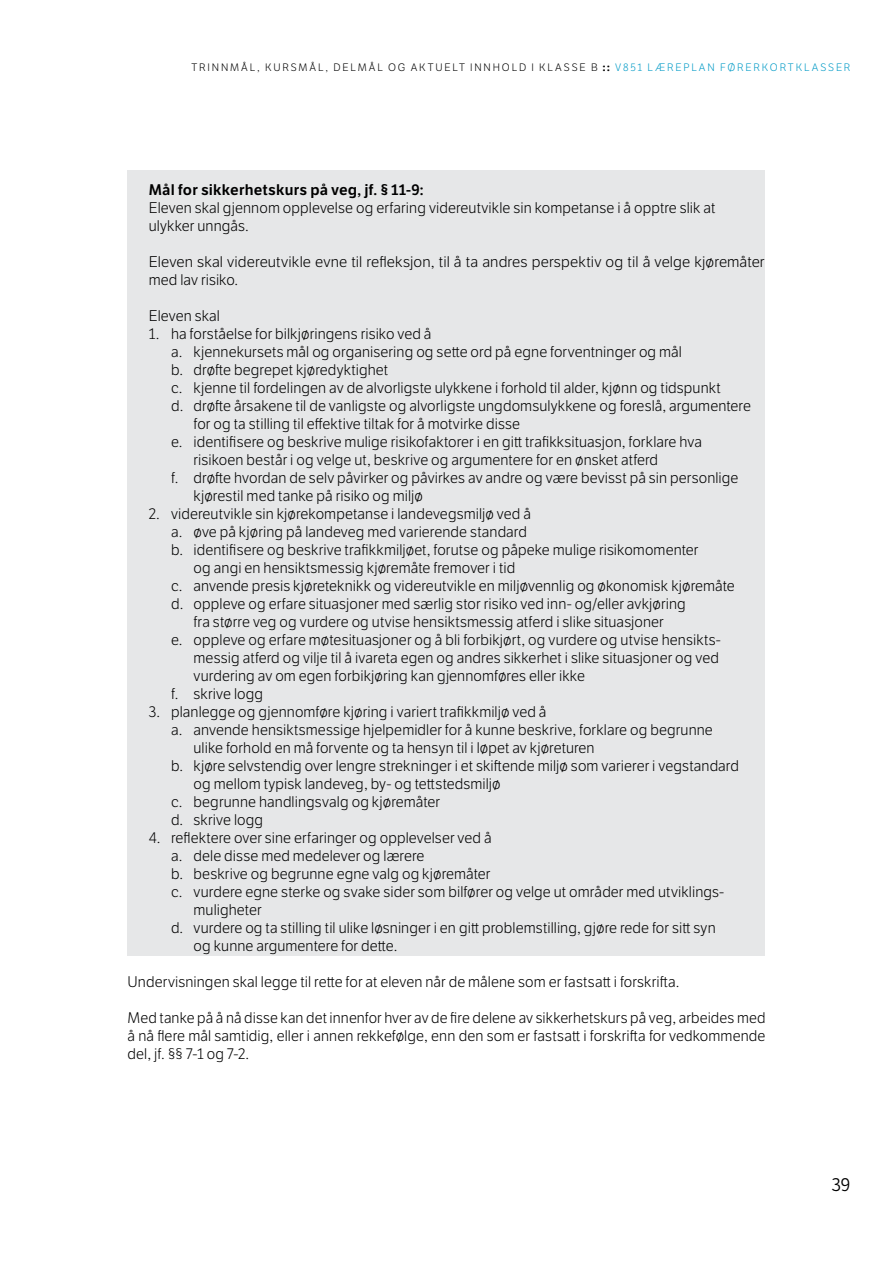
<style>
.page{position:relative;width:893px;height:1263px;background:#fff}
.page>*{position:absolute;margin:0;border:0;box-sizing:border-box;transform-origin:0 0}
.t1{font:18px "LFT Etica";color:#000}
.t2{font:300 15px/18px "LFT Etica";letter-spacing:.01em;color:#000}
.t3{font:600 15px "LFT Etica";letter-spacing:.01em;color:#000}
.t4{font:300 10.5px "LFT Etica";letter-spacing:.175em;color:#000}
.s1{font-weight:700}
.s2{color:#009ac6}
</style>
<div class="page">
<div style="left:128px;top:170px;width:637px;height:786px;background:#e6e7e8"></div>
<p class="t4" style="left:192px;top:62px;width:660px">TRINNMÅL, KURSMÅL, DELMÅL OG AKTUELT INNHOLD I KLASSE B <span class="s1">::</span> <span class="s2">V851 LÆREPLAN FØRERKORTKLASSER</span></p>
<p class="t3" style="left:149px;top:180px;width:276px">Mål for sikkerhetskurs på veg, jf. § 11-9:</p>
<p class="t2" style="left:149px;top:199px;width:568px">Eleven skal gjennom opplevelse og erfaring videreutvikle sin kompetanse i å opptre slik at ulykker unngås.</p>
<p class="t2" style="left:149px;top:253px;width:617px">Eleven skal videreutvikle evne til refleksjon, til å ta andres perspektiv og til å velge kjøremåter med lav risiko.</p>
<p class="t2" style="left:149px;top:307px;width:73px">Eleven skal</p>
<p class="t2" style="left:149px;top:325px;width:284px">1. ha forståelse for bilkjøringens risiko ved å</p>
<p class="t2" style="left:171px;top:343px;width:512px">a. kjennekursets mål og organisering og sette ord på egne forventninger og mål</p>
<p class="t2" style="left:171px;top:361px;width:219px">b. drøfte begrepet kjøredyktighet</p>
<p class="t2" style="left:171px;top:379px;width:551px">c. kjenne til fordelingen av de alvorligste ulykkene i forhold til alder, kjønn og tidspunkt</p>
<p class="t2" style="left:171px;top:397px;width:581px">d. drøfte årsakene til de vanligste og alvorligste ungdomsulykkene og foreslå, argumentere</p>
<p class="t2" style="left:194px;top:415px;width:328px">for og ta stilling til effektive tiltak for å motvirke disse</p>
<p class="t2" style="left:171px;top:433px;width:532px">e. identifisere og beskrive mulige risikofaktorer i en gitt trafikksituasjon, forklare hva</p>
<p class="t2" style="left:194px;top:451px;width:466px">risikoen består i og velge ut, beskrive og argumentere for en ønsket atferd</p>
<p class="t2" style="left:171px;top:469px;width:569px">f. drøfte hvordan de selv påvirker og påvirkes av andre og være bevisst på sin personlige</p>
<p class="t2" style="left:194px;top:487px;width:231px">kjørestil med tanke på risiko og miljø</p>
<p class="t2" style="left:149px;top:505px;width:384px">2. videreutvikle sin kjørekompetanse i landevegsmiljø ved å</p>
<p class="t2" style="left:171px;top:523px;width:357px">a. øve på kjøring på landeveg med varierende standard</p>
<p class="t2" style="left:171px;top:541px;width:529px">b. identifisere og beskrive trafikkmiljøet, forutse og påpeke mulige risikomomenter</p>
<p class="t2" style="left:194px;top:559px;width:323px">og angi en hensiktsmessig kjøremåte fremover i tid</p>
<p class="t2" style="left:171px;top:577px;width:565px">c. anvende presis kjøreteknikk og videreutvikle en miljøvennlig og økonomisk kjøremåte</p>
<p class="t2" style="left:171px;top:595px;width:516px">d. oppleve og erfare situasjoner med særlig stor risiko ved inn- og/eller avkjøring</p>
<p class="t2" style="left:194px;top:613px;width:472px">fra større veg og vurdere og utvise hensiktsmessig atferd i slike situasjoner</p>
<p class="t2" style="left:171px;top:631px;width:551px">e. oppleve og erfare møtesituasjoner og å bli forbikjørt, og vurdere og utvise hensikts-</p>
<p class="t2" style="left:194px;top:649px;width:527px">messig atferd og vilje til å ivareta egen og andres sikkerhet i slike situasjoner og ved</p>
<p class="t2" style="left:194px;top:667px;width:393px">vurdering av om egen forbikjøring kan gjennomføres eller ikke</p>
<p class="t2" style="left:171px;top:685px;width:94px">f. skrive logg</p>
<p class="t2" style="left:149px;top:703px;width:399px">3. planlegge og gjennomføre kjøring i variert trafikkmiljø ved å</p>
<p class="t2" style="left:171px;top:721px;width:543px">a. anvende hensiktsmessige hjelpemidler for å kunne beskrive, forklare og begrunne</p>
<p class="t2" style="left:194px;top:739px;width:403px">ulike forhold en må forvente og ta hensyn til i løpet av kjøreturen</p>
<p class="t2" style="left:171px;top:757px;width:569px">b. kjøre selvstendig over lengre strekninger i et skiftende miljø som varierer i vegstandard</p>
<p class="t2" style="left:194px;top:775px;width:309px">og mellom typisk landeveg, by- og tettstedsmiljø</p>
<p class="t2" style="left:171px;top:793px;width:271px">c. begrunne handlingsvalg og kjøremåter</p>
<p class="t2" style="left:171px;top:811px;width:94px">d. skrive logg</p>
<p class="t2" style="left:149px;top:829px;width:344px">4. reflektere over sine erfaringer og opplevelser ved å</p>
<p class="t2" style="left:171px;top:847px;width:255px">a. dele disse med medelever og lærere</p>
<p class="t2" style="left:171px;top:865px;width:321px">b. beskrive og begrunne egne valg og kjøremåter</p>
<p class="t2" style="left:171px;top:883px;width:555px">c. vurdere egne sterke og svake sider som bilfører og velge ut områder med utviklings-</p>
<p class="t2" style="left:194px;top:901px;width:70px">muligheter</p>
<p class="t2" style="left:171px;top:919px;width:546px">d. vurdere og ta stilling til ulike løsninger i en gitt problemstilling, gjøre rede for sitt syn</p>
<p class="t2" style="left:194px;top:937px;width:205px">og kunne argumentere for dette.</p>
<p class="t2" style="left:128px;top:973px;width:553px">Undervisningen skal legge til rette for at eleven når de målene som er fastsatt i forskrifta.</p>
<p class="t2" style="left:128px;top:1009px;width:639px;text-align:justify">Med tanke på å nå disse kan det innenfor hver av de fire delene av sikkerhetskurs på veg, arbeides med å nå flere mål samtidig, eller i annen rekkefølge, enn den som er fastsatt i forskrifta for vedkommende del, jf. §§ 7-1 og 7-2.</p>
<p class="t1" style="left:832px;top:1174px;width:20px">39</p>
</div>
